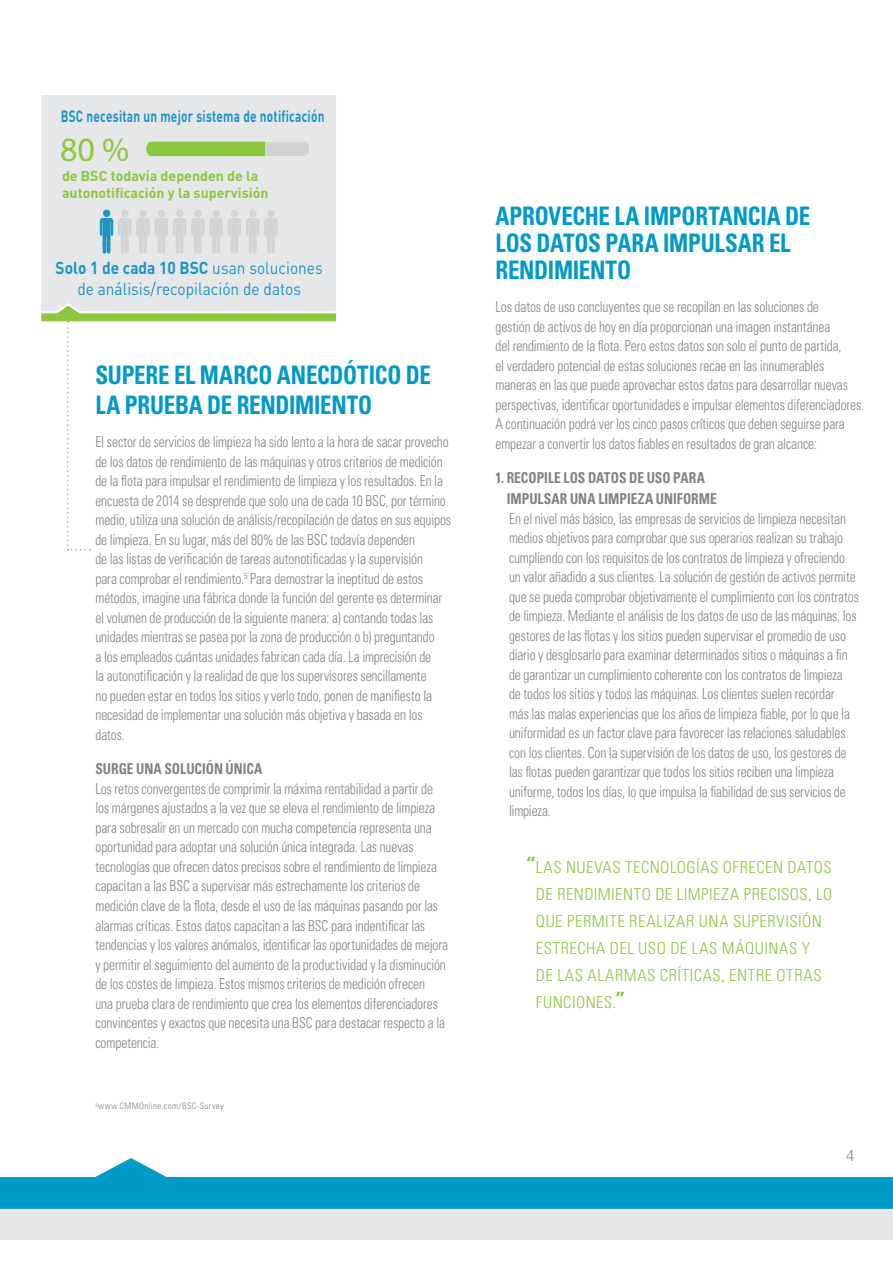
<style>
.page{position:relative;width:893px;height:1263px;background:#fff}
.page>*{position:absolute;margin:0;border:0;box-sizing:border-box;transform-origin:0 0}
.t1{font:900 34.05px "DIN";color:#8dc63f}
.t2{font:700 condensed 25.5px/27px "Univers LT Std";letter-spacing:-.01em;color:#009ac7;scale:.9 1}
.t3{font:17.25px/20.7px "DIN";color:#1d95c1;text-align:center;scale:.9 1}
.t4{font:300 condensed 16.5px/27px "Univers LT Std";letter-spacing:.03em;color:#8dc63f}
.t5{font:700 16.2px "DIN";letter-spacing:.02em;color:#1d95c1;scale:.73 1}
.t6{font:300 condensed 15px/19.5px "Univers LT Std";letter-spacing:-.01em;color:#808285;scale:.9 1}
.t7{font:700 condensed 15px/21px "Univers LT Std";color:#808285;scale:.9 1}
.t8{font:300 15px "Trade Gothic";color:#808285}
.t9{font:700 14.1px/17px "DIN";color:#8dc63f}
.t10{font:300 condensed 9px "Univers LT Std";letter-spacing:.04em;color:#808285}
.s1{font-weight:700}
.s2{font-weight:700;font-size:22.5px}
</style>
<div class="page">
<div style="left:40px;top:227px;width:297px;height:95px;background:#8dc63f"></div>
<div style="left:39px;top:226px;width:299px;height:97px;border:2px solid #fff"></div>
<div style="left:39px;top:95px;width:299px;height:219px;background:#e6e7e8"></div>
<svg style="left:146px;top:142px;width:163px;height:14px;background:#a0c968"></svg>
<svg style="left:100px;top:209px;width:178px;height:45px;background:#d2d9dd"></svg>
<div style="left:0;top:1185px;width:893px;height:54px;background:#e6e7e8"></div>
<svg style="left:0;top:1158px;width:893px;height:51px;fill:#009ac7"></svg>
<svg style="left:67px;top:321px;width:23px;height:229px"></svg>
<p class="t5" style="left:61px;top:106px;width:363px">BSC necesitan un mejor sistema de notificación</p>
<h1 class="t1" style="left:60px;top:129px;width:71px">80 %</h1>
<p class="t9" style="left:62px;top:167px;width:208px">de BSC todavía dependen de la autonotificación y la supervisión</p>
<p class="t3" style="left:56px;top:257px;width:298px"><span class="s1">Solo 1 de cada 10 BSC</span> usan soluciones de análisis/recopilación de datos</p>
<h2 class="t2" style="left:95px;top:360px;width:374px;line-height:30px">SUPERE EL MARCO ANECDÓTICO DE<br>LA PRUEBA DE RENDIMIENTO</h2>
<p class="t6" style="left:95px;top:432px;width:397px">El sector de servicios de limpieza ha sido lento a la hora de sacar provecho de los datos de rendimiento de las máquinas y otros criterios de medición de la flota para impulsar el rendimiento de limpieza y los resultados. En la encuesta de 2014 se desprende que solo una de cada 10 BSC, por término medio, utiliza una solución de análisis/recopilación de datos en sus equipos de limpieza. En su lugar, más del 80% de las BSC todavía dependen<br>de las listas de verificación de tareas autonotificadas y la supervisión<br>para comprobar el rendimiento.<sup>5</sup> Para demostrar la ineptitud de estos métodos, imagine una fábrica donde la función del gerente es determinar el volumen de producción de la siguiente manera: a) contando todas las unidades mientras se pasea por la zona de producción o b) preguntando<br>a los empleados cuántas unidades fabrican cada día. La imprecisión de<br>la autonotificación y la realidad de que los supervisores sencillamente<br>no pueden estar en todos los sitios y verlo todo, ponen de manifiesto la necesidad de implementar una solución más objetiva y basada en los datos.</p>
<p class="t7" style="left:95px;top:758px;width:187px">SURGE UNA SOLUCIÓN ÚNICA</p>
<p class="t6" style="left:95px;top:779px;width:393px">Los retos convergentes de comprimir la máxima rentabilidad a partir de los márgenes ajustados a la vez que se eleva el rendimiento de limpieza para sobresalir en un mercado con mucha competencia representa una oportunidad para adoptar una solución única integrada. Las nuevas tecnologías que ofrecen datos precisos sobre el rendimiento de limpieza capacitan a las BSC a supervisar más estrechamente los criterios de medición clave de la flota, desde el uso de las máquinas pasando por las alarmas críticas. Estos datos capacitan a las BSC para indentificar las tendencias y los valores anómalos, identificar las oportunidades de mejora y permitir el seguimiento del aumento de la productividad y la disminución de los costes de limpieza. Estos mismos criterios de medición ofrecen<br>una prueba clara de rendimiento que crea los elementos diferenciadores convincentes y exactos que necesita una BSC para destacar respecto a la competencia.</p>
<p class="t10" style="left:95px;top:1101px;width:130px"><sup>5</sup>www.CMMOnline.com/BSC-Survey</p>
<h2 class="t2" style="left:495px;top:203px;width:351px">APROVECHE LA IMPORTANCIA DE<br>LOS DATOS PARA IMPULSAR EL<br>RENDIMIENTO</h2>
<p class="t6" style="left:495px;top:297px;width:411px">Los datos de uso concluyentes que se recopilan en las soluciones de<br>gestión de activos de hoy en día proporcionan una imagen instantánea<br>del rendimiento de la flota. Pero estos datos son solo el punto de partida,<br>el verdadero potencial de estas soluciones recae en las innumerables maneras en las que puede aprovechar estos datos para desarrollar nuevas perspectivas, identificar oportunidades e impulsar elementos diferenciadores.<br>A continuación podrá ver los cinco pasos críticos que deben seguirse para empezar a convertir los datos fiables en resultados de gran alcance:</p>
<p class="t7" style="left:507px;top:467px;width:235px;text-indent:-11px">1. RECOPILE LOS DATOS DE USO PARA<br>IMPULSAR UNA LIMPIEZA UNIFORME</p>
<p class="t6" style="left:509px;top:509px;width:390px">En el nivel más básico, las empresas de servicios de limpieza necesitan medios objetivos para comprobar que sus operarios realizan su trabajo cumpliendo con los requisitos de los contratos de limpieza y ofreciendo un valor añadido a sus clientes. La solución de gestión de activos permite que se pueda comprobar objetivamente el cumplimiento con los contratos de limpieza. Mediante el análisis de los datos de uso de las máquinas, los gestores de las flotas y los sitios pueden supervisar el promedio de uso diario y desglosarlo para examinar determinados sitios o máquinas a fin de garantizar un cumplimiento coherente con los contratos de limpieza<br>de todos los sitios y todos las máquinas. Los clientes suelen recordar<br>más las malas experiencias que los años de limpieza fiable, por lo que la uniformidad es un factor clave para favorecer las relaciones saludables con los clientes. Con la supervisión de los datos de uso, los gestores de las flotas pueden garantizar que todos los sitios reciben una limpieza uniforme, todos los días, lo que impulsa la fiabilidad de sus servicios de limpieza.</p>
<p class="t4" style="left:536px;top:854px;width:298px;text-indent:-10px"><span class="s2">“</span>LAS NUEVAS TECNOLOGÍAS OFRECEN DATOS DE RENDIMIENTO DE LIMPIEZA PRECISOS, LO QUE PERMITE REALIZAR UNA SUPERVISIÓN ESTRECHA DEL USO DE LAS MÁQUINAS Y<br>DE LAS ALARMAS CRÍTICAS, ENTRE OTRAS FUNCIONES.<span class="s2">”</span></p>
<p class="t8" style="left:846px;top:1146px;width:10px">4</p>
</div>
